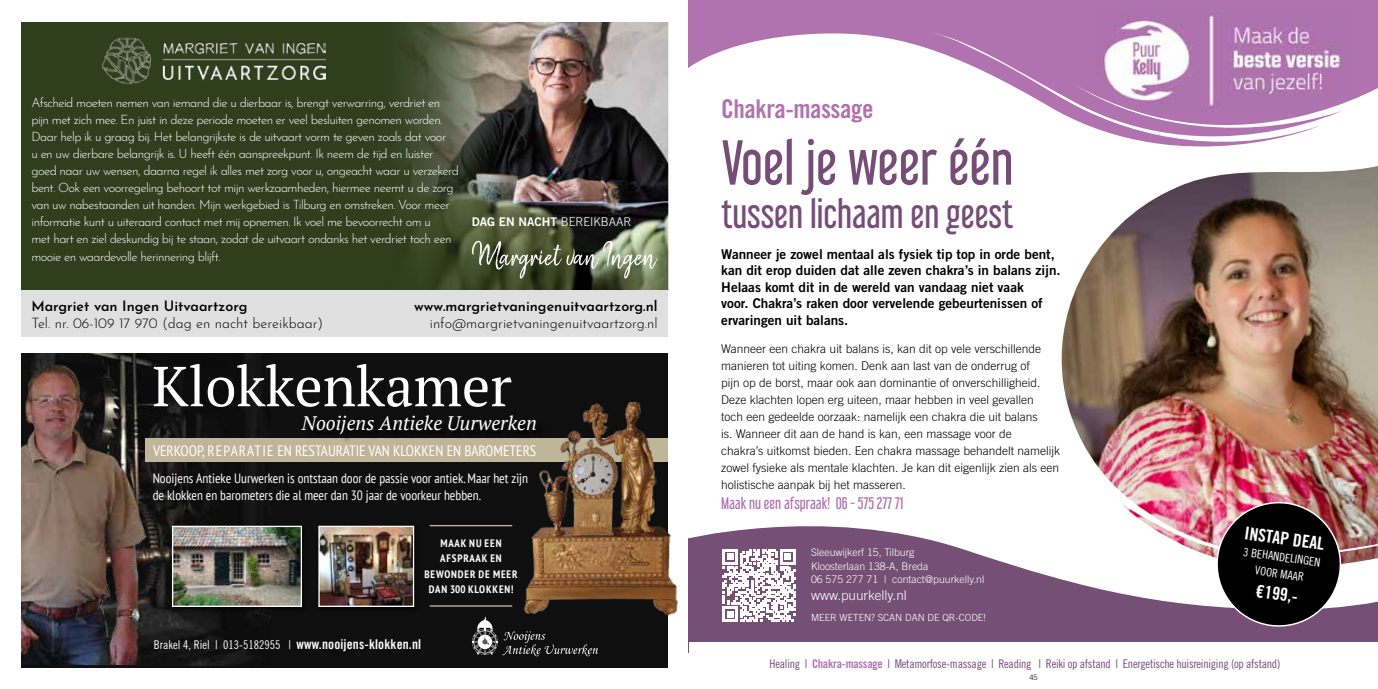
<style>
.page{position:relative;width:1378px;height:689px;background:#fff}
.page>*{position:absolute;margin:0;border:0;box-sizing:border-box;transform-origin:0 0}
.t1{font:56.7px "Libel Suit Rg";color:#764d77}
.t2{font:56.25px "PT Serif";color:#fff}
.t3{font:37.2px "Libel Suit Rg";color:#764d77}
.t4{font:25.8px "Trade Gothic LT Std Bd Cn 20";letter-spacing:-.02em;color:#b073af}
.t5{font:italic 19.5px "PT Serif";color:#fff}
.t6{font:17.7px "Trade Gothic LT Std Bd Cn 20";color:#fff}
.t7{font:condensed 15px "PT Sans";color:#fff}
.t8{font:15px "Libel Suit Rg";color:#b170b2}
.t9{font:300 14.25px "Josefin Sans";color:#000}
.t10{font:600 14.25px "Josefin Sans";color:#000}
.t11{font:13.5px/16.5px "Trade Gothic LT Std Bd 2";color:#000}
.t12{font:condensed 13.5px/17px "PT Sans";color:#fff}
.t13{font:300 13.5px "Trade Gothic LT Std";color:#fff}
.t14{font:300 12.75px/17px "Josefin Sans";letter-spacing:-.045em;color:#fff}
.t15{font:300 12px/17px "Trade Gothic LT Std";color:#000}
.t16{font:12px "Trade Gothic LT Std Cn 18";letter-spacing:-.02em;color:#764d77}
.t17{font:12px "Trade Gothic LT Std Cn 18";color:#fff}
.t18{font:12px "Trade Gothic LT Std Bd 2";color:#fff}
.t19{font:11.85px/16.8px "Trade Gothic LT Std Cn 18";color:#fff;text-align:center}
.t20{font:700 condensed 10.8px/15.3px "PT Sans";letter-spacing:.08em;color:#fff;text-align:center}
.t21{font:300 10.5px/13.5px "Trade Gothic LT Std";color:#fff}
.t22{font:300 9.9px "Trade Gothic LT Std";color:#fff}
.t23{font:300 7.5px "Trade Gothic LT Std";color:#000}
.s1{font-family:"Trade Gothic LT Std";font-weight:300}
.s2{font-family:"Trade Gothic LT Std Bd Cn 20";font-size:13.5px}
.s3{font-family:"Trade Gothic LT Std Bd Cn 20";color:#b073af}
</style>
<div class="page">
<div style="left:21px;top:22px;width:647px;height:315px;background:#2f3f1e"></div>
<img style="left:404px;top:22px;width:264px;height:268px">
<img style="left:102px;top:37px;width:223px;height:48px">
<div style="left:21px;top:290px;width:647px;height:47px;background:#e0e0e0"></div>
<svg style="left:472px;top:241px;width:186px;height:38px"></svg>
<img style="left:1061px;top:181px;width:317px;height:322px">
<svg style="left:689px;top:503px;width:689px;height:139px;fill:#754f76"></svg>
<svg style="left:722px;top:549px;width:73px;height:73px"></svg>
<svg style="left:689px;top:0;width:689px;height:181px"></svg>
<img style="left:1091px;top:10px;width:266px;height:103px">
<img style="left:1211px;top:497px;width:135px;height:133px">
<div style="left:21px;top:353px;width:647px;height:315px;background:#0f0f0f"></div>
<img style="left:45px;top:403px;width:225px;height:263px">
<svg style="left:472px;top:617px;width:126px;height:39px"></svg>
<div style="left:145px;top:438px;width:523px;height:24px;background:#bfb699"></div>
<div style="left:169px;top:523px;width:139px;height:90px;background:#000;opacity:.75"></div>
<img style="left:174px;top:528px;width:126px;height:77px">
<div style="left:172px;top:526px;width:130px;height:81px;border:1px solid #fff"></div>
<div style="left:315px;top:523px;width:105px;height:90px;background:#000;opacity:.75"></div>
<img style="left:320px;top:528px;width:92px;height:77px">
<div style="left:318px;top:526px;width:96px;height:81px;border:1px solid #fff"></div>
<svg style="left:308px;top:438px;width:195px;height:3px"></svg>
<img style="left:21px;top:353px;width:133px;height:311px">
<hr style="left:430px;top:525px;width:82px;height:1px;background:#bfb699">
<hr style="left:430px;top:605px;width:82px;height:2px;background:#bfb699">
<img style="left:506px;top:402px;width:183px;height:222px">
<p class="t14" style="left:31px;top:93px;width:429px">Afscheid moeten nemen van iemand die u dierbaar is, brengt verwarring, verdriet en pijn met zich mee. En juist in deze periode moeten er veel besluiten genomen worden.<br>Daar help ik u graag bij. Het belangrijkste is de uitvaart vorm te geven zoals dat voor<br>u en uw dierbare belangrijk is. U heeft één aanspreekpunt. Ik neem de tijd en luister goed naar uw wensen, daarna regel ik alles met zorg voor u, ongeacht waar u verzekerd bent. Ook een voorregeling behoort tot mijn werkzaamheden, hiermee neemt u de zorg van uw nabestaanden uit handen. Mijn werkgebied is Tilburg en omstreken. Voor meer informatie kunt u uiteraard contact met mij opnemen. Ik voel me bevoorrecht om u<br>met hart en ziel deskundig bij te staan, zodat de uitvaart ondanks het verdriet toch een mooie en waardevolle herinnering blijft.</p>
<p class="t18" style="left:472px;top:215px;width:161px">DAG EN NACHT <span class="s1">BEREIKBAAR</span></p>
<p class="t10" style="left:31px;top:293px;width:217px">Margriet van Ingen Uitvaartzorg</p>
<p class="t9" style="left:31px;top:311px;width:293px">Tel. nr. 06-109 17 970 (dag en nacht bereikbaar)</p>
<p class="t10" style="left:414px;top:293px;width:245px">www.margrietvaningenuitvaartzorg.nl</p>
<p class="t9" style="left:430px;top:311px;width:229px">info@margrietvaningenuitvaartzorg.nl</p>
<h2 class="t2" style="left:152px;top:350px;width:361px">Klokkenkamer</h2>
<p class="t7" style="left:153px;top:441px;width:384px">VERKOOP, REPARATIE EN RESTAURATIE VAN KLOKKEN EN BAROMETERS</p>
<h3 class="t5" style="left:302px;top:411px;width:236px">Nooijens Antieke Uurwerken</h3>
<p class="t12" style="left:153px;top:469px;width:377px">Nooijens Antieke Uurwerken is ontstaan door de passie voor antiek. Maar het zijn de klokken en barometers die al meer dan 30 jaar de voorkeur hebben.</p>
<p class="t20" style="left:424px;top:535px;width:95px">MAAK NU EEN<br>AFSPRAAK EN<br>BEWONDER DE MEER<br>DAN 300 KLOKKEN!</p>
<p class="t17" style="left:154px;top:637px;width:269px">Brakel 4, Riel | 013-5182955 | <span class="s2">www.nooijens-klokken.nl</span></p>
<h3 class="t4" style="left:721px;top:93px;width:154px">Chakra-massage</h3>
<h1 class="t1" style="left:721px;top:116px;width:294px">Voel je weer één</h1>
<h3 class="t3" style="left:721px;top:183px;width:294px">tussen lichaam en geest</h3>
<p class="t11" style="left:721px;top:245px;width:341px">Wanneer je zowel mentaal als fysiek tip top in orde bent, kan dit erop duiden dat alle zeven chakra’s in balans zijn.<br>Helaas komt dit in de wereld van vandaag niet vaak<br>voor. Chakra’s raken door vervelende gebeurtenissen of ervaringen uit balans.</p>
<p class="t15" style="left:721px;top:340px;width:340px">Wanneer een chakra uit balans is, kan dit op vele verschillende manieren tot uiting komen. Denk aan last van de onderrug of<br>pijn op de borst, maar ook aan dominantie of onverschilligheid.<br>Deze klachten lopen erg uiteen, maar hebben in veel gevallen<br>toch een gedeelde oorzaak: namelijk een chakra die uit balans<br>is. Wanneer dit aan de hand is kan, een massage voor de<br>chakra’s uitkomst bieden. Een chakra massage behandelt namelijk zowel fysieke als mentale klachten. Je kan dit eigenlijk zien als een holistische aanpak bij het masseren.</p>
<p class="t8" style="left:721px;top:491px;width:184px">Maak nu een afspraak! 06 - 575 277 71</p>
<p class="t21" style="left:811px;top:545px;width:175px">Sleeuwijkerf 15, Tilburg<br>Kloosterlaan 138-A, Breda<br>06 575 277 71 | contact@puurkelly.nl</p>
<p class="t13" style="left:811px;top:587px;width:97px">www.puurkelly.nl</p>
<p class="t22" style="left:811px;top:612px;width:176px">MEER WETEN? SCAN DAN DE QR-CODE!</p>
<p class="t16" style="left:769px;top:656px;width:512px">Healing | <span class="s3">Chakra-massage</span> | Metamorfose-massage | Reading | Reiki op afstand | Energetische huisreiniging (op afstand)</p>
<h3 class="t6" style="left:1246px;top:522px;width:82px;rotate:8deg">INSTAP DEAL</h3>
<p class="t19" style="left:1244px;top:543px;width:79px;rotate:8deg">3 BEHANDELINGEN<br>VOOR MAAR</p>
<h3 class="t6" style="left:1257px;top:580px;width:44px;rotate:8deg">€199,-</h3>
<p class="t23" style="left:1029px;top:672px;width:10px">45</p>
</div>
